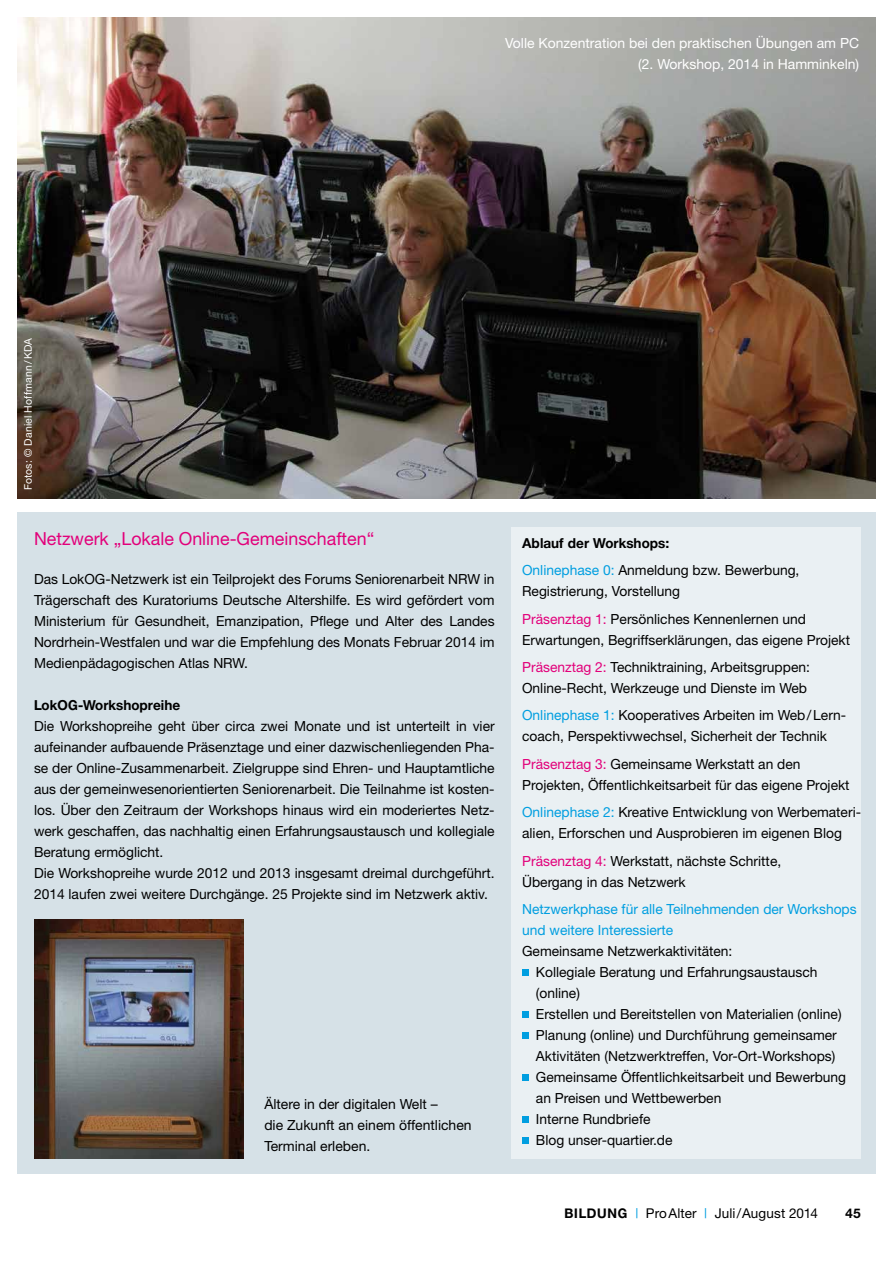
<style>
.page{position:relative;width:893px;height:1263px;background:#fff}
.page>*{position:absolute;margin:0;border:0;box-sizing:border-box;transform-origin:0 0}
.t1{font:18px "Helvetica Neue";color:#e2007a}
.t2{font:13.95px/21px "Helvetica Neue";color:#000}
.t3{font:13.95px/27.5px "Helvetica Neue";color:#009ee0}
.t4{font:13.95px/21px "Helvetica Neue";color:#fff;text-align:right}
.t5{font:13.5px "Helvetica Neue";letter-spacing:.005em;color:#000}
.t6{font:700 13.5px "Neue Helvetica BQ";color:#000}
.t7{font:10.5px "Helvetica Neue";letter-spacing:.02em;color:#fff}
.s1{font-family:"Neue Helvetica BQ";font-weight:700}
.s2{color:#009ee0}
.s3{color:#e2007a}
.s4{color:#000}
</style>
<div class="page">
<img style="left:17px;top:17px;width:859px;height:482px">
<div style="left:17px;top:512px;width:859px;height:662px;background:#d6e1e7"></div>
<div style="left:512px;top:527px;width:349px;height:631px;background:#eaf0f3"></div>
<img style="left:34px;top:920px;width:209px;height:238px">
<div style="left:522px;top:969px;width:7px;height:7px;background:#009ee0"></div>
<div style="left:522px;top:1011px;width:7px;height:7px;background:#009ee0"></div>
<div style="left:522px;top:1032px;width:7px;height:7px;background:#009ee0"></div>
<div style="left:522px;top:1074px;width:7px;height:7px;background:#009ee0"></div>
<div style="left:522px;top:1116px;width:7px;height:7px;background:#009ee0"></div>
<div style="left:522px;top:1137px;width:7px;height:7px;background:#009ee0"></div>
<p class="t4" style="left:505px;top:32px;width:355px">Volle Konzentration bei den praktischen Übungen am PC (2. Workshop, 2014 in Hamminkeln)</p>
<p class="t7" style="left:22px;top:490px;width:154px;rotate:-90deg">Fotos: © Daniel Hoffmann/KDA</p>
<p class="t1" style="left:34px;top:527px;width:342px">Netzwerk „Lokale Online-Gemeinschaften“</p>
<p class="t2" style="left:34px;top:568px;width:462px;text-align:justify">Das LokOG-Netzwerk ist ein Teilprojekt des Forums Seniorenarbeit NRW in Trägerschaft des Kuratoriums Deutsche Altershilfe. Es wird gefördert vom Ministerium für Gesundheit, Emanzipation, Pflege und Alter des Landes Nordrhein-Westfalen und war die Empfehlung des Monats Februar 2014 im Medienpädagogischen Atlas NRW.</p>
<p class="t2" style="left:34px;top:694px;width:462px"><span class="s1">LokOG-Workshopreihe<br></span>Die Workshopreihe geht über circa zwei Monate und ist unterteilt in vier aufeinander aufbauende Präsenztage und einer dazwischenliegenden Pha&shy;se der Online-Zusammenarbeit. Zielgruppe sind Ehren- und Hauptamtliche aus der gemeinwesenorientierten Seniorenarbeit. Die Teilnahme ist kosten&shy;los. Über den Zeitraum der Workshops hinaus wird ein moderiertes Netz&shy;werk geschaffen, das nachhaltig einen Erfahrungsaustausch und kollegiale Beratung ermöglicht.<br>Die Workshopreihe wurde 2012 und 2013 insgesamt dreimal durchgeführt.<br>2014 laufen zwei weitere Durchgänge. 25 Projekte sind im Netzwerk aktiv.</p>
<p class="t2" style="left:264px;top:1093px;width:209px">Ältere in der digitalen Welt –<br>die Zukunft an einem öffentlichen<br>Terminal erleben.</p>
<p class="t2" style="left:522px;top:529px;width:279px;line-height:27.5px"><span class="s1">Ablauf der Workshops:<br></span><span class="s2">Onlinephase 0:</span> Anmeldung bzw. Bewerbung,</p>
<p class="t2" style="left:522px;top:577px;width:285px;line-height:27.5px">Registrierung, Vorstellung<br><span class="s3">Präsenztag 1:</span> Persönliches Kennenlernen und</p>
<p class="t2" style="left:522px;top:626px;width:329px;line-height:27.5px">Erwartungen, Begriffserklärungen, das eigene Projekt<br><span class="s3">Präsenztag 2:</span> Techniktraining, Arbeitsgruppen:</p>
<p class="t2" style="left:522px;top:674px;width:326px;line-height:27.5px">Online-Recht, Werkzeuge und Dienste im Web<br><span class="s2">Onlinephase 1:</span> Kooperatives Arbeiten im Web/ Lern-</p>
<p class="t2" style="left:522px;top:722px;width:306px;line-height:27.5px">coach, Perspektivwechsel, Sicherheit der Technik<br><span class="s3">Präsenztag 3:</span> Gemeinsame Werkstatt an den</p>
<p class="t2" style="left:522px;top:771px;width:340px;line-height:27.5px">Projekten, Öffentlichkeitsarbeit für das eigene Projekt<br><span class="s2">Onlinephase 2:</span> Kreative Entwicklung von Werbemateri-</p>
<p class="t2" style="left:522px;top:819px;width:321px;line-height:27.5px">alien, Erforschen und Ausprobieren im eigenen Blog<br><span class="s3">Präsenztag 4:</span> Werkstatt, nächste Schritte,</p>
<p class="t3" style="left:522px;top:868px;width:336px"><span class="s4">Übergang in das Netzwerk<br></span>Netzwerkphase für alle Teilnehmenden der Workshops</p>
<p class="t3" style="left:522px;top:916px;width:153px">und weitere Interessierte</p>
<p class="t2" style="left:522px;top:940px;width:212px">Gemeinsame Netzwerkaktivitäten:</p>
<p class="t2" style="left:536px;top:961px;width:283px">Kollegiale Beratung und Erfahrungsaustausch</p>
<p class="t2" style="left:536px;top:982px;width:45px">(online)</p>
<p class="t2" style="left:536px;top:1003px;width:307px">Erstellen und Bereitstellen von Materialien (online)</p>
<p class="t2" style="left:536px;top:1024px;width:302px">Planung (online) und Durchführung gemeinsamer</p>
<p class="t2" style="left:536px;top:1045px;width:301px">Aktivitäten (Netzwerktreffen, Vor-Ort-Workshops)</p>
<p class="t2" style="left:536px;top:1066px;width:312px">Gemeinsame Öffentlichkeitsarbeit und Bewerbung</p>
<p class="t2" style="left:536px;top:1087px;width:187px">an Preisen und Wettbewerben</p>
<p class="t2" style="left:536px;top:1108px;width:116px">Interne Rundbriefe</p>
<p class="t2" style="left:536px;top:1129px;width:138px">Blog unser-quartier.de</p>
<p class="t6" style="left:564px;top:1205px;width:25px">Bildu</p>
<p class="t5" style="left:607px;top:1205px;width:212px"><span class="s1">ng</span> <span class="s2">|</span> ProAlter <span class="s2">|</span> Juli/August 2014</p>
<p class="t6" style="left:845px;top:1205px;width:17px">45</p>
</div>
